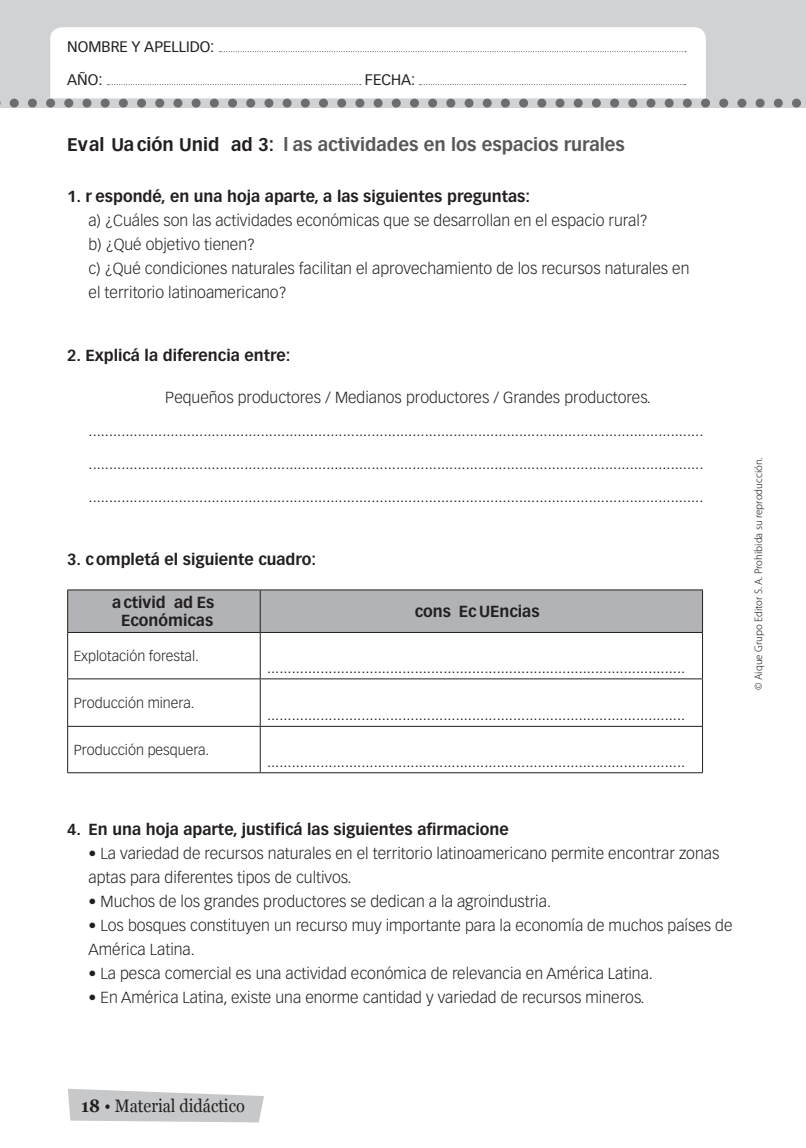
<style>
.page{position:relative;width:806px;height:1148px;background:#fff}
.page>*{position:absolute;margin:0;border:0;box-sizing:border-box;transform-origin:0 0}
.t1{font:700 18px "Vectora LT Std";color:#57585a}
.t2{font:18px "Georgia";color:#231f20;scale:.9 1}
.t3{font:300 15.75px/24px "Vectora LT Std";color:#231f20}
.t4{font:700 15.75px/18px "Vectora LT Std";color:#231f20;text-align:center}
.t5{font:15px "Vectora LT Std";color:#231f20}
.t6{font:300 14.25px "Vectora LT Std";color:#231f20}
.t7{font:300 9.75px "Koz Go Pro";color:#231f20}
.s1{color:#231f20}
.s2{font-family:"Vectora LT Std"}
.s3{font-weight:700}
</style>
<div class="page">
<div style="left:0;top:0;width:805px;height:108px;background:#d1d2d4"></div>
<div style="left:50px;top:27px;width:655px;height:71px;background:#fff"></div>
<svg style="left:219px;top:51px;width:466px;height:1px"></svg>
<svg style="left:107px;top:84px;width:253px;height:1px"></svg>
<svg style="left:419px;top:84px;width:266px;height:1px"></svg>
<svg style="left:0;top:99px;width:806px;height:9px"></svg>
<svg style="left:68px;top:1089px;width:196px;height:33px;background:#cecfd1"></svg>
<div style="left:68px;top:590px;width:633px;height:42px;background:#b2b3b7"></div>
<svg style="left:68px;top:633px;width:633px;height:139px"></svg>
<hr style="left:67px;top:633px;width:1px;height:45px;background:#231f20">
<hr style="left:260px;top:633px;width:1px;height:45px;background:#231f20">
<hr style="left:701px;top:633px;width:1px;height:45px;background:#231f20">
<hr style="left:67px;top:678px;width:193px;height:1px;background:#231f20">
<hr style="left:67px;top:679px;width:1px;height:47px;background:#231f20">
<hr style="left:260px;top:678px;width:442px;height:1px;background:#231f20">
<hr style="left:260px;top:679px;width:1px;height:47px;background:#231f20">
<hr style="left:701px;top:679px;width:1px;height:47px;background:#231f20">
<hr style="left:67px;top:726px;width:193px;height:1px;background:#231f20">
<hr style="left:67px;top:727px;width:1px;height:45px;background:#231f20">
<hr style="left:260px;top:726px;width:442px;height:1px;background:#231f20">
<hr style="left:260px;top:727px;width:1px;height:45px;background:#231f20">
<hr style="left:701px;top:727px;width:1px;height:45px;background:#231f20">
<hr style="left:67px;top:772px;width:193px;height:1px;background:#231f20">
<hr style="left:260px;top:772px;width:442px;height:1px;background:#231f20">
<hr style="left:67px;top:589px;width:193px;height:1px;background:#231f20">
<hr style="left:67px;top:590px;width:1px;height:42px;background:#231f20">
<hr style="left:260px;top:589px;width:442px;height:1px;background:#231f20">
<hr style="left:260px;top:590px;width:1px;height:42px;background:#231f20">
<hr style="left:701px;top:590px;width:1px;height:42px;background:#231f20">
<hr style="left:67px;top:632px;width:193px;height:1px;background:#231f20">
<hr style="left:260px;top:632px;width:442px;height:1px;background:#231f20">
<p class="t5" style="left:67px;top:38px;width:148px">NOMBRE Y APELLIDO:</p>
<p class="t5" style="left:67px;top:71px;width:37px">AÑO:</p>
<p class="t5" style="left:364px;top:71px;width:52px">FECHA:</p>
<p class="t1" style="left:67px;top:133px;width:559px"><span class="s1">Eval Uación Unid ad 3:</span> l as actividades en los espacios rurales</p>
<p class="t4" style="left:67px;top:188px;width:464px">1. r espondé, en una hoja aparte, a las siguientes preguntas:</p>
<p class="t3" style="left:88px;top:209px;width:602px">a) ¿Cuáles son las actividades económicas que se desarrollan en el espacio rural?<br>b) ¿Qué objetivo tienen?<br>c) ¿Qué condiciones naturales facilitan el aprovechamiento de los recursos naturales en el territorio latinoamericano?</p>
<p class="t4" style="left:67px;top:347px;width:225px">2. Explicá la diferencia entre:</p>
<p class="t3" style="left:88px;top:382px;width:616px;line-height:33px;text-indent:77px">Pequeños productores / Medianos productores / Grandes productores. ...................................................................................................................................................... ...................................................................................................................................................... ......................................................................................................................................................</p>
<p class="t4" style="left:67px;top:551px;width:250px">3. c ompletá el siguiente cuadro:</p>
<p class="t4" style="left:112px;top:594px;width:104px">activid ad Es<br>Económicas</p>
<p class="t4" style="left:414px;top:603px;width:126px">cons Ec UEncias</p>
<p class="t6" style="left:74px;top:648px;width:127px">Explotación forestal.</p>
<p class="t3" style="left:267px;top:655px;width:419px">......................................................................................................</p>
<p class="t6" style="left:74px;top:695px;width:122px">Producción minera.</p>
<p class="t3" style="left:267px;top:703px;width:419px">......................................................................................................</p>
<p class="t6" style="left:74px;top:742px;width:137px">Producción pesquera.</p>
<p class="t3" style="left:267px;top:749px;width:419px">......................................................................................................</p>
<p class="t4" style="left:67px;top:820px;width:442px">4. En una hoja aparte, justificá las siguientes afirmacione</p>
<p class="t3" style="left:88px;top:841px;width:632px">• La variedad de recursos naturales en el territorio latinoamericano permite encontrar zonas aptas para diferentes tipos de cultivos.</p>
<p class="t3" style="left:88px;top:889px;width:464px">• Muchos de los grandes productores se dedican a la agroindustria.</p>
<p class="t3" style="left:88px;top:913px;width:645px">• Los bosques constituyen un recurso muy importante para la economía de muchos países de<br>América Latina.</p>
<p class="t3" style="left:88px;top:962px;width:565px">• La pesca comercial es una actividad económica de relevancia en América Latina.</p>
<p class="t3" style="left:88px;top:986px;width:557px">• En América Latina, existe una enorme cantidad y variedad de recursos mineros.</p>
<p class="t7" style="left:752px;top:690px;width:234px;rotate:-90deg">© Aique Grupo Editor S. A. Prohibida su reproducción<span class="s2">.</span></p>
<p class="t2" style="left:81px;top:1095px;width:183px"><span class="s3">18</span> • Material didáctico</p>
</div>
